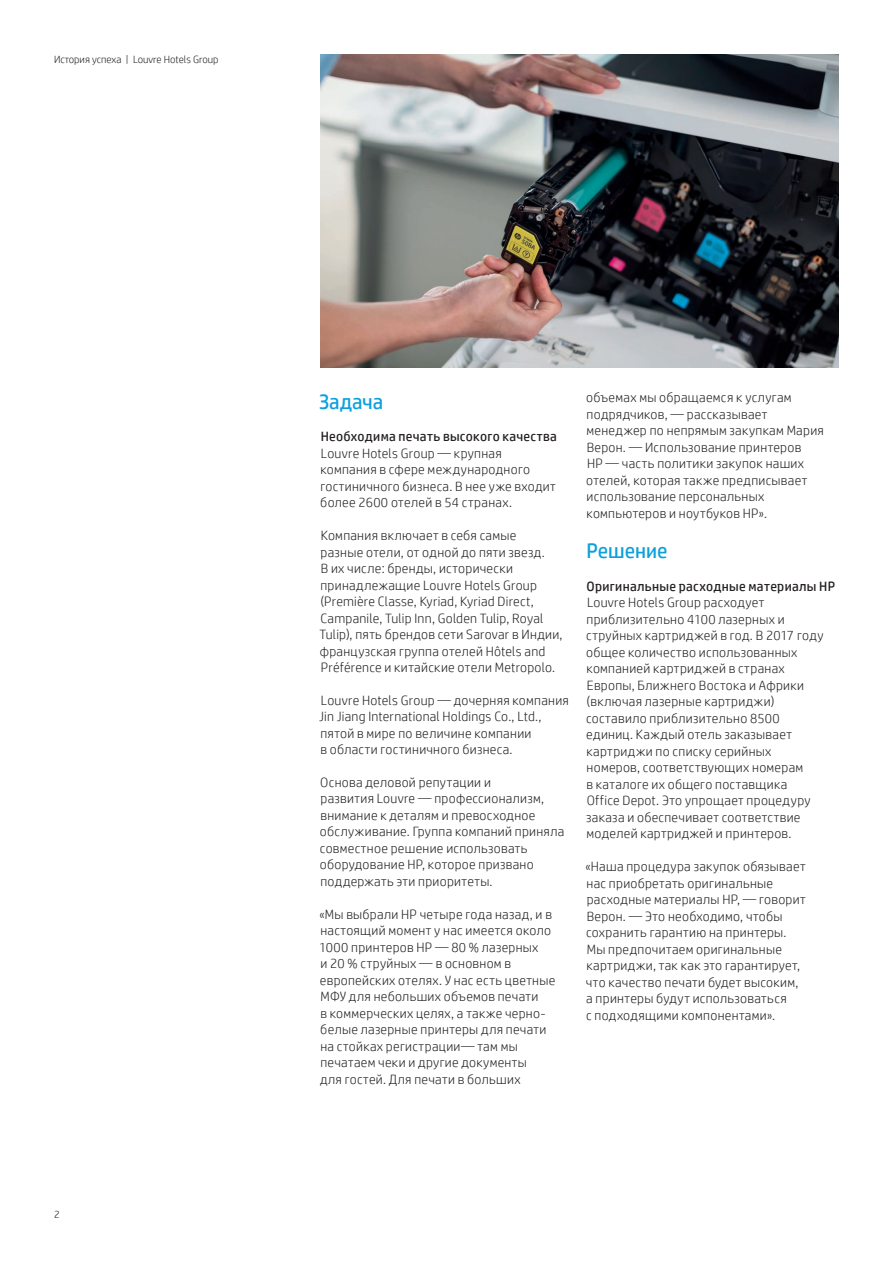
<style>
.page{position:relative;width:893px;height:1263px;background:#fff}
.page>*{position:absolute;margin:0;border:0;box-sizing:border-box;transform-origin:0 0}
.t1{font:21px "HP Simplified";color:#0ca0dd}
.t2{font:300 13.5px/16.5px "HP Simplified";letter-spacing:.02em;color:#231f20}
.t3{font:13.5px "HP Simplified";letter-spacing:.02em;color:#231f20}
.t4{font:300 10.5px "HP Simplified";color:#231f20}
</style>
<div class="page">
<img style="left:320px;top:54px;width:519px;height:314px">
<p class="t4" style="left:54px;top:52px;width:166px">История успеха | Louvre Hotels Group</p>
<p class="t4" style="left:54px;top:1207px;width:7px">2</p>
<h1 class="t1" style="left:319px;top:388px;width:66px">Задача</h1>
<p class="t3" style="left:321px;top:428px;width:238px">Необходима печать высокого качества</p>
<p class="t2" style="left:320px;top:444px;width:237px">Louvre Hotels Group — крупная компания в сфере международного гостиничного бизнеса. В нее уже входит более 2600 отелей в 54 странах.</p>
<p class="t2" style="left:320px;top:527px;width:244px">Компания включает в себя самые<br>разные отели, от одной до пяти звезд.<br>В их числе: бренды, исторически принадлежащие Louvre Hotels Group (Première Classe, Kyriad, Kyriad Direct, Campanile, Tulip Inn, Golden Tulip, Royal Tulip), пять брендов сети Sarovar в Индии, французская группа отелей Hôtels and Préférence и китайские отели Metropolo.</p>
<p class="t2" style="left:319px;top:691px;width:251px">Louvre Hotels Group — дочерняя компания Jin Jiang International Holdings Co., Ltd., пятой в мире по величине компании<br>в области гостиничного бизнеса.</p>
<p class="t2" style="left:320px;top:774px;width:246px">Основа деловой репутации и<br>развития Louvre — профессионализм, внимание к деталям и превосходное обслуживание. Группа компаний приняла совместное решение использовать оборудование HP, которое призвано поддержать эти приоритеты.</p>
<p class="t2" style="left:319px;top:905px;width:238px">«Мы выбрали HP четыре года назад, и в настоящий момент у нас имеется около 1000 принтеров HP — 80 % лазерных<br>и 20 % струйных — в основном в европейских отелях. У нас есть цветные МФУ для небольших объемов печати<br>в коммерческих целях, а также черно&shy;белые лазерные принтеры для печати на стойках регистрации— там мы печатаем чеки и другие документы<br>для гостей. Для печати в больших</p>
<p class="t2" style="left:586px;top:389px;width:239px">объемах мы обращаемся к услугам подрядчиков, — рассказывает менеджер по непрямым закупкам Мария<br>Верон. — Использование принтеров<br>HP — часть политики закупок наших отелей, которая также предписывает использование персональных компьютеров и ноутбуков HP».</p>
<h1 class="t1" style="left:586px;top:537px;width:83px">Решение</h1>
<p class="t3" style="left:586px;top:577px;width:250px">Оригинальные расходные материалы HP</p>
<p class="t2" style="left:586px;top:594px;width:239px">Louvre Hotels Group расходует приблизительно 4100 лазерных и струйных картриджей в год. В 2017 году общее количество использованных компанией картриджей в странах Европы, Ближнего Востока и Африки (включая лазерные картриджи) составило приблизительно 8500 единиц. Каждый отель заказывает картриджи по списку серийных номеров, соответствующих номерам<br>в каталоге их общего поставщика<br>Office Depot. Это упрощает процедуру заказа и обеспечивает соответствие моделей картриджей и принтеров.</p>
<p class="t2" style="left:586px;top:858px;width:222px">«Наша процедура закупок обязывает нас приобретать оригинальные расходные материалы HP, — говорит Верон. — Это необходимо, чтобы сохранить гарантию на принтеры.<br>Мы предпочитаем оригинальные картриджи, так как это гарантирует, что качество печати будет высоким, а принтеры будут использоваться<br>с подходящими компонентами».</p>
</div>
